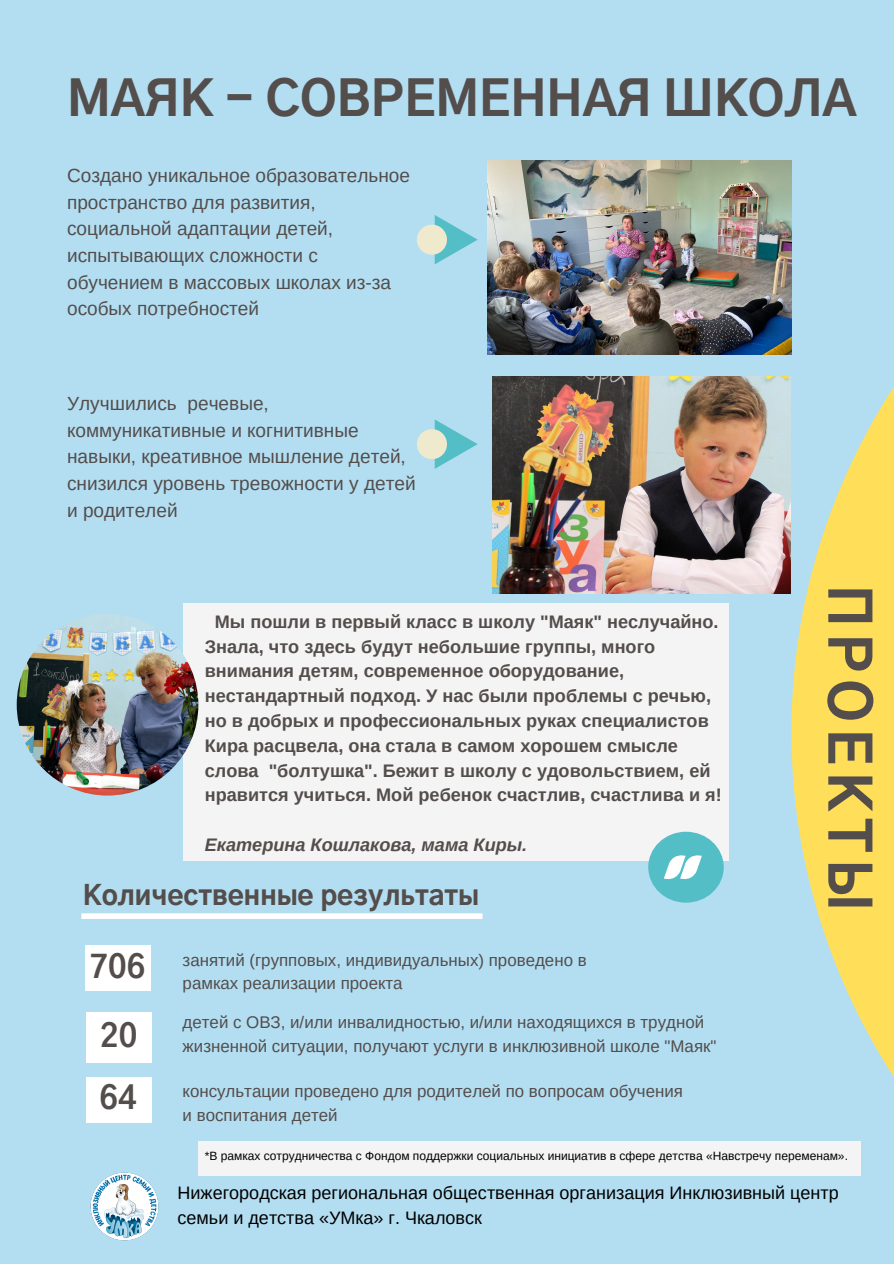
<style>
.page{position:relative;width:894px;height:1264px;background:#fff}
.page>*{position:absolute;margin:0;border:0;box-sizing:border-box;transform-origin:0 0}
.t1{font:97.8px "BRAKE";color:#fff}
.t2{font:800 56.1px "Gothic A1";letter-spacing:.125em;color:#534d4b}
.t3{font:800 48.3px "Gothic A1";color:#534d4b}
.t4{font:700 31.65px "Gothic A1";color:#534d4b}
.t5{font:800 27px "Gothic A1";color:#534d4b}
.t6{font:19.05px/26.5px "Arimo";color:#534d4b}
.t7{font:700 18.15px/24.8px "Arimo";color:#534d4b}
.t8{font:italic 700 18.15px "Arimo";color:#534d4b}
.t9{font:18px/24.8px "Arimo";color:#000}
.t10{font:16.95px/23.7px "Arimo";color:#534d4b}
.t11{font:12px "Arimo";color:#000}
</style>
<div class="page">
<div style="left:0;top:0;width:893px;height:1263px;background:#b3def2"></div>
<div style="left:81px;top:913px;width:401px;height:6px;background:#fff"></div>
<img style="left:90px;top:1172px;width:69px;height:69px">
<svg style="left:791px;top:160px;width:102px;height:1016px"></svg>
<div style="left:85px;top:945px;width:65px;height:45px;background:#fff"></div>
<div style="left:86px;top:1011px;width:65px;height:51px;background:#fff"></div>
<div style="left:86px;top:1076px;width:66px;height:46px;background:#fff"></div>
<img style="left:487px;top:161px;width:304px;height:194px">
<img style="left:492px;top:376px;width:298px;height:218px">
<svg style="left:417px;top:215px;width:60px;height:49px"></svg>
<svg style="left:417px;top:419px;width:60px;height:50px"></svg>
<div style="left:183px;top:602px;width:545px;height:258px;background:#f4f4f4"></div>
<div style="left:648px;top:831px;width:75px;height:71px;background:#54bec7;border-radius:50%"></div>
<img style="left:17px;top:614px;width:181px;height:181px;border-radius:50%">
<div style="left:198px;top:1140px;width:662px;height:35px;background:#f4f4f4"></div>
<p class="t3" style="left:67px;top:77px;width:791px">МАЯК - СОВРЕМЕННАЯ ШКОЛА</p>
<p class="t6" style="left:67px;top:162px;width:344px">Создано уникальное образовательное пространство для развития, социальной адаптации детей, испытывающих сложности с обучением в массовых школах из-за особых потребностей</p>
<p class="t6" style="left:67px;top:390px;width:350px">Улучшились речевые, коммуникативные и когнитивные навыки, креативное мышление детей, снизился уровень тревожности у детей и родителей</p>
<p class="t7" style="left:205px;top:609px;width:518px;text-indent:10px">Мы пошли в первый класс в школу "Маяк" неслучайно.<br>Знала, что здесь будут небольшие группы, много внимания детям, современное оборудование, нестандартный подход. У нас были проблемы с речью, но в добрых и профессиональных руках специалистов Кира расцвела, она стала в самом хорошем смысле слова "болтушка". Бежит в школу с удовольствием, ей нравится учиться. Мой ребенок счастлив, счастлива и я!</p>
<p class="t8" style="left:205px;top:834px;width:324px">Екатерина Кошлакова, мама Киры.</p>
<p class="t1" style="left:663px;top:855px;width:46px">"</p>
<p class="t5" style="left:83px;top:883px;width:398px">Количественные результаты</p>
<p class="t4" style="left:90px;top:952px;width:57px">706</p>
<p class="t10" style="left:182px;top:948px;width:405px">занятий (групповых, индивидуальных) проведено в рамках реализации проекта</p>
<p class="t4" style="left:100px;top:1022px;width:39px">20</p>
<p class="t10" style="left:182px;top:1010px;width:535px">детей с ОВЗ, и/или инвалидностью, и/или находящихся в трудной жизненной ситуации, получают услуги в инклюзивной школе "Маяк"</p>
<p class="t4" style="left:99px;top:1083px;width:39px">64</p>
<p class="t10" style="left:182px;top:1079px;width:502px">консультации проведено для родителей по вопросам обучения и воспитания детей</p>
<p class="t2" style="left:872px;top:585px;width:327px;rotate:90deg">ПРОЕКТЫ</p>
<p class="t11" style="left:205px;top:1149px;width:644px">*В рамках сотрудничества с Фондом поддержки социальных инициатив в сфере детства «Навстречу переменам».</p>
<p class="t9" style="left:177px;top:1180px;width:662px">Нижегородская региональная общественная организация Инклюзивный центр семьи и детства «УМка» г. Чкаловск</p>
</div>
